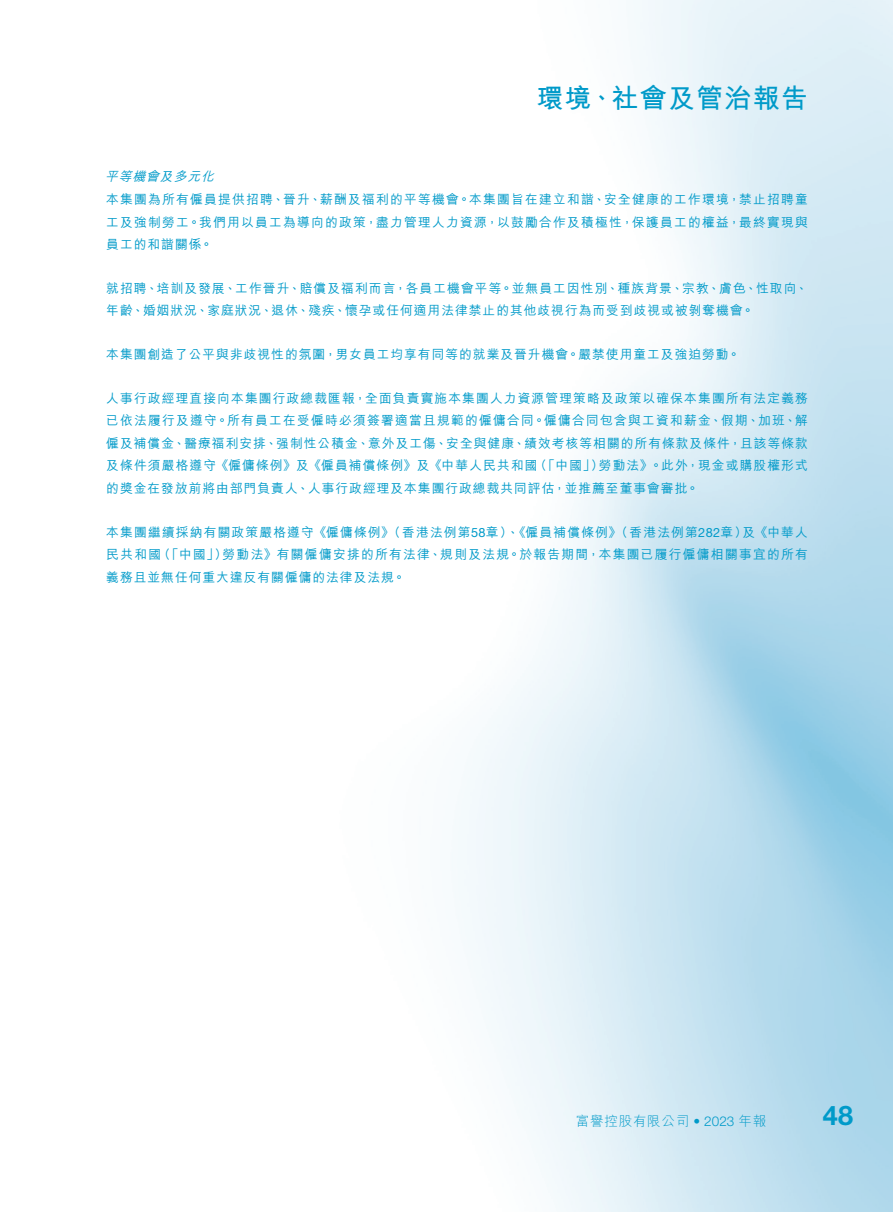
<style>
.page{position:relative;width:893px;height:1212px;background:#fff}
.page>*{position:absolute;margin:0;border:0;box-sizing:border-box;transform-origin:0 0}
.t1{font:700 27px "M Hei HK";letter-spacing:.045em;color:#009ac9}
.t2{font:700 27px "Helvetica Neue LT Std";color:#009ac9}
.t3{font:300 13.5px "M Hei HK";letter-spacing:.055em;color:#009ac9}
.t4{font:500 12.75px/22.5px "M Hei HK";letter-spacing:.09em;color:#009ac9}
.t5{font:italic 500 12.75px "M Hei HK";color:#009ac9}
.s1{font-family:"Helvetica Neue LT Std";font-weight:400}
.s2{font-family:"Helvetica Neue LT Std"}
</style>
<div class="page">
<h1 class="t1" style="left:536px;top:78px;width:273px">環境、社會及管治報告</h1>
<p class="t5" style="left:105px;top:168px;width:115px">平等機會及多元化</p>
<p class="t4" style="left:106px;top:187px;width:703px;text-align:justify">本集團為所有僱員提供招聘、晉升、薪酬及福利的平等機會。本集團旨在建立和諧、安全健康的工作環境，禁止招聘童工及強制勞工。我們用以員工為導向的政策，盡力管理人力資源，以鼓勵合作及積極性，保護員工的權益，最終實現與員工的和諧關係。</p>
<p class="t4" style="left:106px;top:276px;width:703px">就招聘、培訓及發展、工作晉升、賠償及福利而言，各員工機會平等。並無員工因性別、種族背景、宗教、膚色、性取向、年齡、婚姻狀況、家庭狀況、退休、殘疾、懷孕或任何適用法律禁止的其他歧視行為而受到歧視或被剝奪機會。</p>
<p class="t4" style="left:106px;top:342px;width:635px">本集團創造了公平與非歧視性的氛圍，男女員工均享有同等的就業及晉升機會。嚴禁使用童工及強迫勞動。</p>
<p class="t4" style="left:106px;top:386px;width:703px;text-align:right">人事行政經理直接向本集團行政總裁匯報，全面負責實施本集團人力資源管理策略及政策以確保本集團所有法定義務已依法履行及遵守。所有員工在受僱時必須簽署適當且規範的僱傭合同。僱傭合同包含與工資和薪金、假期、加班、解僱及補償金、醫療福利安排、强制性公積金、意外及工傷、安全與健康、績效考核等相關的所有條款及條件，且該等條款勞動法》。此外，現金或購股權形式</p>
<p class="t4" style="left:106px;top:453px;width:594px">及條件須嚴格遵守《僱傭條例》及《僱員補償條例》及《中華人民共和國<br>的獎金在發放前將由部門負責人、人事行政經理及本集團行政總裁共同評估，並推薦至董事會審批。</p>
<p class="t4" style="left:534px;top:453px;width:71px">（「中國」）</p>
<p class="t4" style="left:223px;top:519px;width:587px;text-indent:-116px">本集團繼續採納有關政策嚴格遵守《僱傭條例》（香港法例第<span class="s1">58</span>章）、《僱員補償條例》（香港法例第<span class="s1">282</span>章）<br>勞動法》有關僱傭安排的所有法律、規則及法規。於報告期間，本集團已履行僱傭相關事宜的所有</p>
<p class="t4" style="left:742px;top:519px;width:67px">及《中華人</p>
<p class="t4" style="left:158px;top:542px;width:71px">（「中國」）</p>
<p class="t4" style="left:106px;top:542px;width:301px">民共和國<br>義務且並無任何重大違反有關僱傭的法律及法規。</p>
<p class="t3" style="left:576px;top:1114px;width:192px">富譽控股有限公司 <span class="s2">• 2023</span> 年報</p>
<h1 class="t2" style="left:823px;top:1099px;width:32px">48</h1>
</div>
